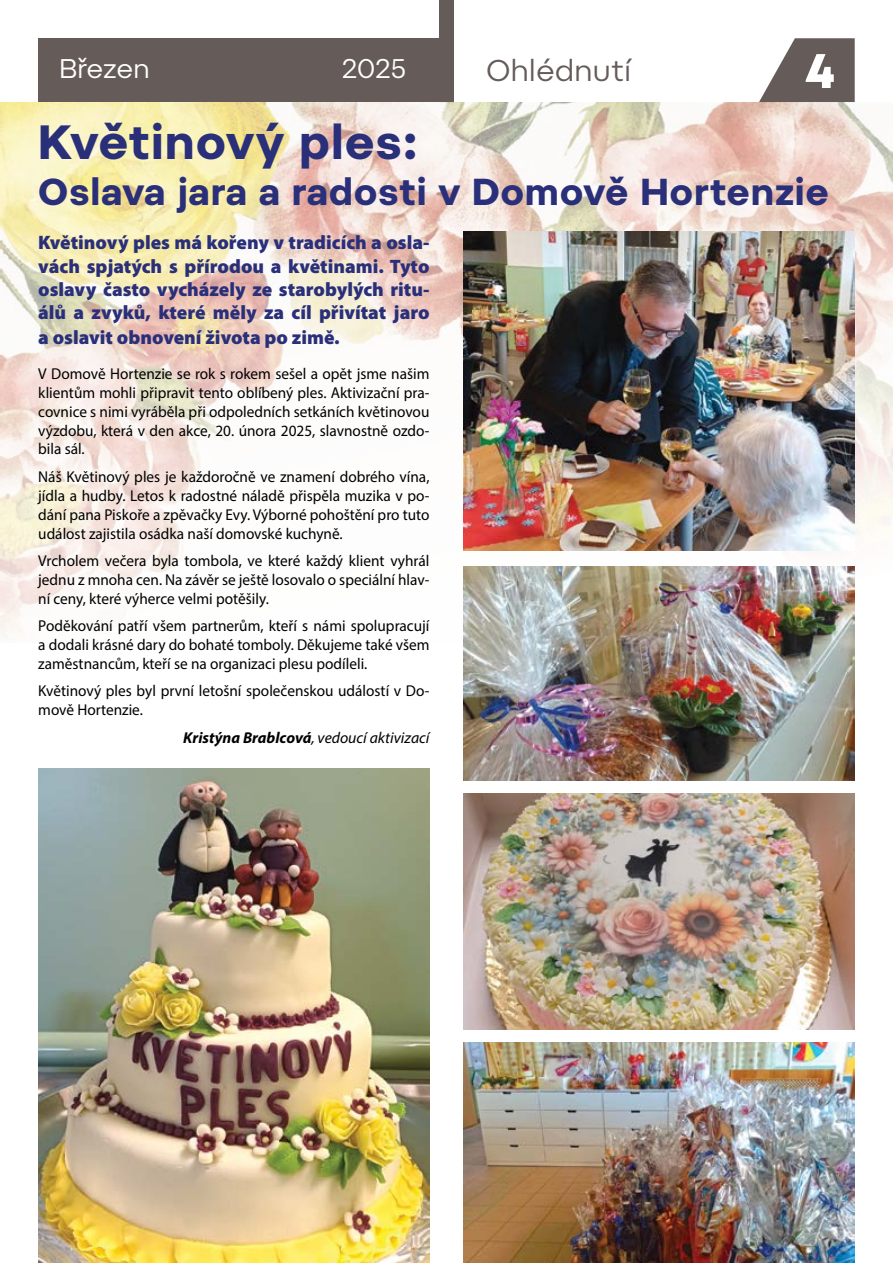
<style>
.page{position:relative;width:893px;height:1263px;background:#fff}
.page>*{position:absolute;margin:0;border:0;box-sizing:border-box;transform-origin:0 0}
.t1{font:51px "Mont Heavy DEMO";color:#fff}
.t2{font:700 48px "Pepi";letter-spacing:.01em;color:#2a2f7a}
.t3{font:700 37.5px "Pepi";letter-spacing:.02em;color:#2a2f7a}
.t4{font:30px "Pepi";letter-spacing:.01em;color:#655b59}
.t5{font:27px "Pepi";letter-spacing:-.01em;color:#fff}
.t6{font:900 19.5px/23.5px "Myriad Pro";color:#2a2f7a;text-align:justify}
.t7{font:15.75px/18.9px "Myriad Pro";color:#000;text-align:justify}
.t8{font:italic 15.75px "Myriad Pro";color:#000}
.s1{font-weight:700}
</style>
<div class="page">
<svg style="left:759px;top:38px;width:96px;height:64px"></svg>
<div style="left:38px;top:38px;width:408px;height:64px;background:#655b59"></div>
<img style="left:0;top:102px;width:893px;height:536px">
<div style="left:439px;top:0;width:15px;height:102px;background:#655b59"></div>
<img style="left:38px;top:769px;width:391px;height:494px">
<img style="left:463px;top:232px;width:392px;height:319px">
<img style="left:463px;top:566px;width:392px;height:214px">
<img style="left:463px;top:794px;width:392px;height:236px">
<img style="left:463px;top:1043px;width:392px;height:220px">
<h3 class="t5" style="left:60px;top:53px;width:92px">Březen</h3>
<h3 class="t5" style="left:342px;top:53px;width:66px">2025</h3>
<h3 class="t4" style="left:486px;top:52px;width:146px">Ohlédnutí</h3>
<h1 class="t1" style="left:805px;top:41px;width:31px">4</h1>
<h2 class="t2" style="left:38px;top:113px;width:381px">Květinový ples:</h2>
<h3 class="t3" style="left:38px;top:169px;width:792px">Oslava jara a radosti v Domově Hortenzie</h3>
<p class="t6" style="left:38px;top:230px;width:393px">Květinový ples má kořeny v tradicích a osla&shy;vách spjatých s přírodou a květinami. Tyto oslavy často vycházely ze starobylých ritu&shy;álů a zvyků, které měly za cíl přivítat jaro a oslavit obnovení života po zimě.</p>
<p class="t7" style="left:38px;top:364px;width:393px">V Domově Hortenzie se rok s rokem sešel a opět jsme našim klientům mohli připravit tento oblíbený ples. Aktivizační pra&shy;covnice s nimi vyráběla při odpoledních setkáních květinovou výzdobu, která v den akce, 20. února 2025, slavnostně ozdo&shy;bila sál.</p>
<p class="t7" style="left:38px;top:467px;width:393px">Náš Květinový ples je každoročně ve znamení dobrého vína, jídla a hudby. Letos k radostné náladě přispěla muzika v po&shy;dání pana Piskoře a zpěvačky Evy. Výborné pohoštění pro tuto událost zajistila osádka naší domovské kuchyně.</p>
<p class="t7" style="left:38px;top:551px;width:393px">Vrcholem večera byla tombola, ve které každý klient vyhrál jednu z mnoha cen. Na závěr se ještě losovalo o speciální hlav&shy;ní ceny, které výherce velmi potěšily.</p>
<p class="t7" style="left:38px;top:616px;width:393px">Poděkování patří všem partnerům, kteří s námi spolupracují a dodali krásné dary do bohaté tomboly. Děkujeme také všem zaměstnancům, kteří se na organizaci plesu podíleli.</p>
<p class="t7" style="left:38px;top:681px;width:393px">Květinový ples byl první letošní společenskou událostí v Do&shy;mově Hortenzie.</p>
<p class="t8" style="left:183px;top:728px;width:248px"><span class="s1">Kristýna Brablcová</span>, vedoucí aktivizací</p>
</div>
